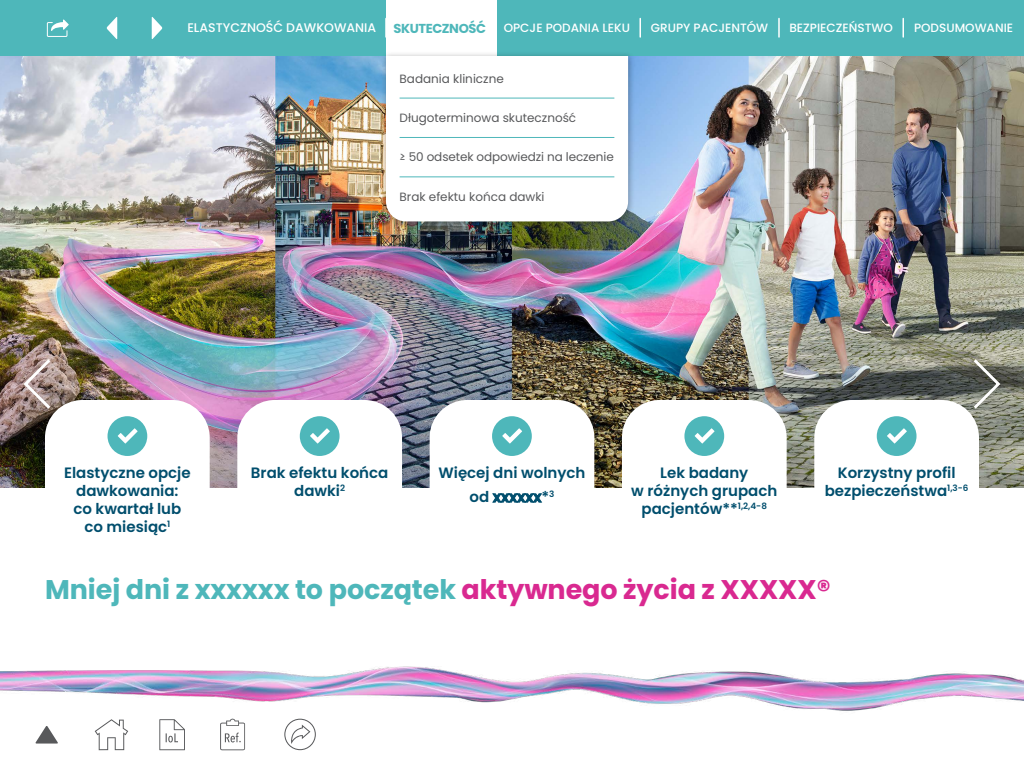
<style>
.page{position:relative;width:1024px;height:768px;background:#fff}
.page>*{position:absolute;margin:0;border:0;box-sizing:border-box;transform-origin:0 0}
.t1{font:700 27px "Poppins";letter-spacing:-.005em;color:#4eb7ba}
.t2{font:600 15px/18px "Poppins";color:#004e6d;text-align:center}
.t3{font:700 13px "Poppins";letter-spacing:-.03em;color:#4eb7ba}
.t4{font:500 12.5px "Poppins";color:#fff}
.t5{font:12px "Poppins";color:#58595b}
.t6{font:500 12px "Poppins";color:#fff}
.s1{color:#d92990}
</style>
<div class="page">
<img style="left:0;top:56px;width:1024px;height:432px">
<div style="left:0;top:0;width:1024px;height:56px;background:#4eb7ba"></div>
<svg style="left:107px;top:17px;width:10px;height:22px"></svg>
<svg style="left:152px;top:17px;width:10px;height:22px"></svg>
<svg style="left:46px;top:20px;width:23px;height:17px"></svg>
<svg style="left:98px;top:749px;width:27px;height:1px"></svg>
<svg style="left:294px;top:749px;width:12px;height:1px"></svg>
<div style="left:386px;top:0;width:110px;height:56px;background:#fff"></div>
<svg style="left:385px;top:18px;width:1px;height:19px"></svg>
<svg style="left:639px;top:18px;width:2px;height:19px"></svg>
<svg style="left:778px;top:18px;width:2px;height:19px"></svg>
<svg style="left:902px;top:18px;width:2px;height:19px"></svg>
<svg style="left:220px;top:749px;width:25px;height:1px"></svg>
<svg style="left:159px;top:749px;width:26px;height:1px"></svg>
<div style="left:381px;top:51px;width:254px;height:178px;background:#000;opacity:.3"></div>
<svg style="left:386px;top:56px;width:242px;height:165px"></svg>
<hr style="left:400px;top:98px;width:214px;height:1px;background:#4eb7ba">
<hr style="left:400px;top:137px;width:214px;height:1px;background:#4eb7ba">
<hr style="left:400px;top:176px;width:214px;height:1px;background:#4eb7ba">
<svg style="left:971px;top:356px;width:31px;height:56px"></svg>
<svg style="left:22px;top:356px;width:31px;height:56px"></svg>
<img style="left:0;top:666px;width:1024px;height:83px">
<div style="left:814px;top:400px;width:165px;height:177px;background:#fff;border-radius:38px"></div>
<div style="left:45px;top:400px;width:165px;height:177px;background:#fff;border-radius:38px"></div>
<div style="left:237px;top:400px;width:165px;height:177px;background:#fff;border-radius:38px"></div>
<div style="left:430px;top:400px;width:164px;height:177px;background:#fff;border-radius:38px"></div>
<div style="left:622px;top:400px;width:165px;height:177px;background:#fff;border-radius:38px"></div>
<div style="left:877px;top:416px;width:40px;height:40px;background:#4eb7ba;border-radius:50%"></div>
<svg style="left:887px;top:428px;width:20px;height:26px"></svg>
<div style="left:108px;top:416px;width:39px;height:40px;background:#4eb7ba;border-radius:50%"></div>
<svg style="left:118px;top:428px;width:20px;height:26px"></svg>
<div style="left:300px;top:416px;width:40px;height:40px;background:#4eb7ba;border-radius:50%"></div>
<svg style="left:310px;top:428px;width:20px;height:26px"></svg>
<div style="left:492px;top:416px;width:40px;height:40px;background:#4eb7ba;border-radius:50%"></div>
<svg style="left:502px;top:428px;width:20px;height:26px"></svg>
<div style="left:684px;top:416px;width:40px;height:40px;background:#4eb7ba;border-radius:50%"></div>
<svg style="left:695px;top:428px;width:20px;height:26px"></svg>
<p class="t4" style="left:187px;top:21px;width:190px">ELASTYCZNOŚĆ DAWKOWANIA</p>
<p class="t3" style="left:393px;top:20px;width:94px">SKUTECZNOŚĆ</p>
<p class="t6" style="left:504px;top:21px;width:128px">OPCJE PODANIA LEKU</p>
<p class="t6" style="left:651px;top:21px;width:119px">GRUPY PACJENTÓW</p>
<p class="t6" style="left:789px;top:21px;width:105px">BEZPIECZEŃSTWO</p>
<p class="t6" style="left:914px;top:21px;width:101px">PODSUMOWANIE</p>
<p class="t5" style="left:400px;top:71px;width:106px">Badania kliniczne</p>
<p class="t5" style="left:400px;top:111px;width:178px">Długoterminowa skuteczność</p>
<p class="t5" style="left:400px;top:150px;width:216px">≥ 50 odsetek odpowiedzi na leczenie</p>
<p class="t5" style="left:400px;top:190px;width:146px">Brak efektu końca dawki</p>
<p class="t2" style="left:64px;top:464px;width:128px">Elastyczne opcje dawkowania:<br>co kwartał lub co miesiąc<sup>1</sup></p>
<p class="t2" style="left:251px;top:464px;width:139px">Brak efektu końca dawki<sup>2</sup></p>
<p class="t2" style="left:631px;top:464px;width:148px">Lek badany<br>w różnych grupach pacjentów**<sup>1,2,4-8</sup></p>
<p class="t2" style="left:825px;top:464px;width:145px">Korzystny profil bezpieczeństwa<sup>1,3-6</sup></p>
<p class="t2" style="left:439px;top:461px;width:148px;line-height:24.1px">Więcej dni wolnych od xxxxxx*<sup>3</sup></p>
<h1 class="t1" style="left:45px;top:574px;width:787px">Mniej dni z xxxxxx to początek <span class="s1">aktywnego życia z XXXXX®</span></h1>
</div>
